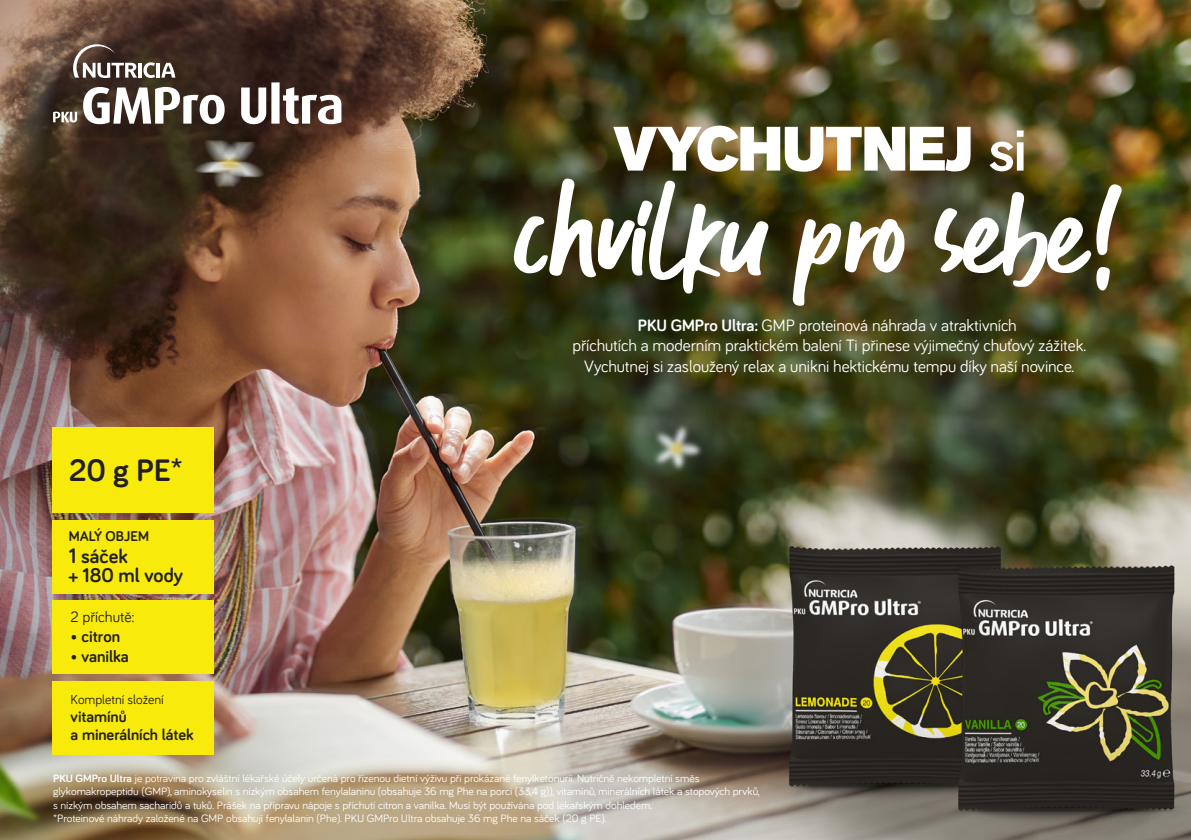
<style>
.page{position:relative;width:1191px;height:840px;background:#fff}
.page>*{position:absolute;margin:0;border:0;box-sizing:border-box;transform-origin:0 0}
.t1{font:122.6px "Guthen Bloots Basic";color:#fff}
.t2{font:800 62px "Akzid Grtsk Next";letter-spacing:-.02em;color:#fff}
.t3{font:700 32px "Bariol";color:#231f20}
.t4{font:700 20.4px/19.2px "Bariol";color:#231f20}
.t5{font:17px/20.4px "Bariol";letter-spacing:-.005em;color:#fff;text-align:center}
.t6{font:700 17px "Bariol";color:#231f20}
.t7{font:700 16.4px/18px "Bariol";color:#231f20}
.t8{font:15.4px "Bariol";color:#231f20}
.t9{font:700 14.6px "Bariol";color:#231f20}
.t10{font:13.4px "Bariol";color:#231f20}
.t11{font:11px/13.2px "Bariol";letter-spacing:-.005em;color:#fff;scale:1.05 1}
.s1{font-weight:500;font-size:56.6px}
.s2{font-size:21.6px}
.s3{font-weight:700}
</style>
<div class="page">
<img style="left:0;top:0;width:1191px;height:839px">
<svg style="left:53px;top:44px;width:288px;height:80px"></svg>
<div style="left:52px;top:600px;width:162px;height:73px;background:#f8eb0c"></div>
<div style="left:52px;top:519px;width:162px;height:73px;background:#f8eb0c"></div>
<div style="left:52px;top:426px;width:162px;height:86px;background:#f8eb0c"></div>
<div style="left:52px;top:681px;width:162px;height:73px;background:#f8eb0c"></div>
<h2 class="t2" style="left:613px;top:109px;width:415px">VYCHUTNEJ <span class="s1">si</span></h2>
<h1 class="t1" style="left:516px;top:154px;width:612px">chvilku pro sebe!</h1>
<h3 class="t3" style="left:69px;top:448px;width:115px">20 g PE*</h3>
<h3 class="t9" style="left:69px;top:525px;width:82px">MALÝ OBJEM</h3>
<h3 class="t4" style="left:69px;top:545px;width:116px"><span class="s2">1</span> sáček<br>+ 180 ml vody</h3>
<h3 class="t8" style="left:71px;top:605px;width:65px">2 příchutě:</h3>
<h3 class="t6" style="left:71px;top:624px;width:51px">• citron</h3>
<h3 class="t6" style="left:71px;top:644px;width:60px">• vanilka</h3>
<p class="t10" style="left:71px;top:689px;width:95px">Kompletní složení</p>
<h3 class="t7" style="left:71px;top:706px;width:124px">vitamínů<br>a minerálních látek</h3>
<h3 class="t5" style="left:572px;top:314px;width:515px"><span class="s3">PKU GMPro Ultra:</span> GMP proteinová náhrada v atraktivních<br>příchutích a moderním praktickém balení Ti přinese výjimečný chuťový zážitek.<br>Vychutnej si zasloužený relax a unikni hektickému tempu díky naší novince.</h3>
<p class="t11" style="left:53px;top:771px;width:674px"><span class="s3">PKU GMPro Ultra</span> je potravina pro zvláštní lékařské účely určená pro řízenou dietní výživu při prokázané fenylketonurii. Nutričně nekompletní směs glykomakropeptidu (GMP), aminokyselin s nízkým obsahem fenylalaninu (obsahuje 36 mg Phe na porci (33,4 g)), vitaminů, minerálních látek a stopových prvků, s nízkým obsahem sacharidů a tuků. Prášek na přípravu nápoje s příchutí citron a vanilka. Musí být používána pod lékařským dohledem.<br>*Proteinové náhrady založené na GMP obsahují fenylalanin (Phe). PKU GMPro Ultra obsahuje 36 mg Phe na sáček (20 g PE).</p>
</div>
